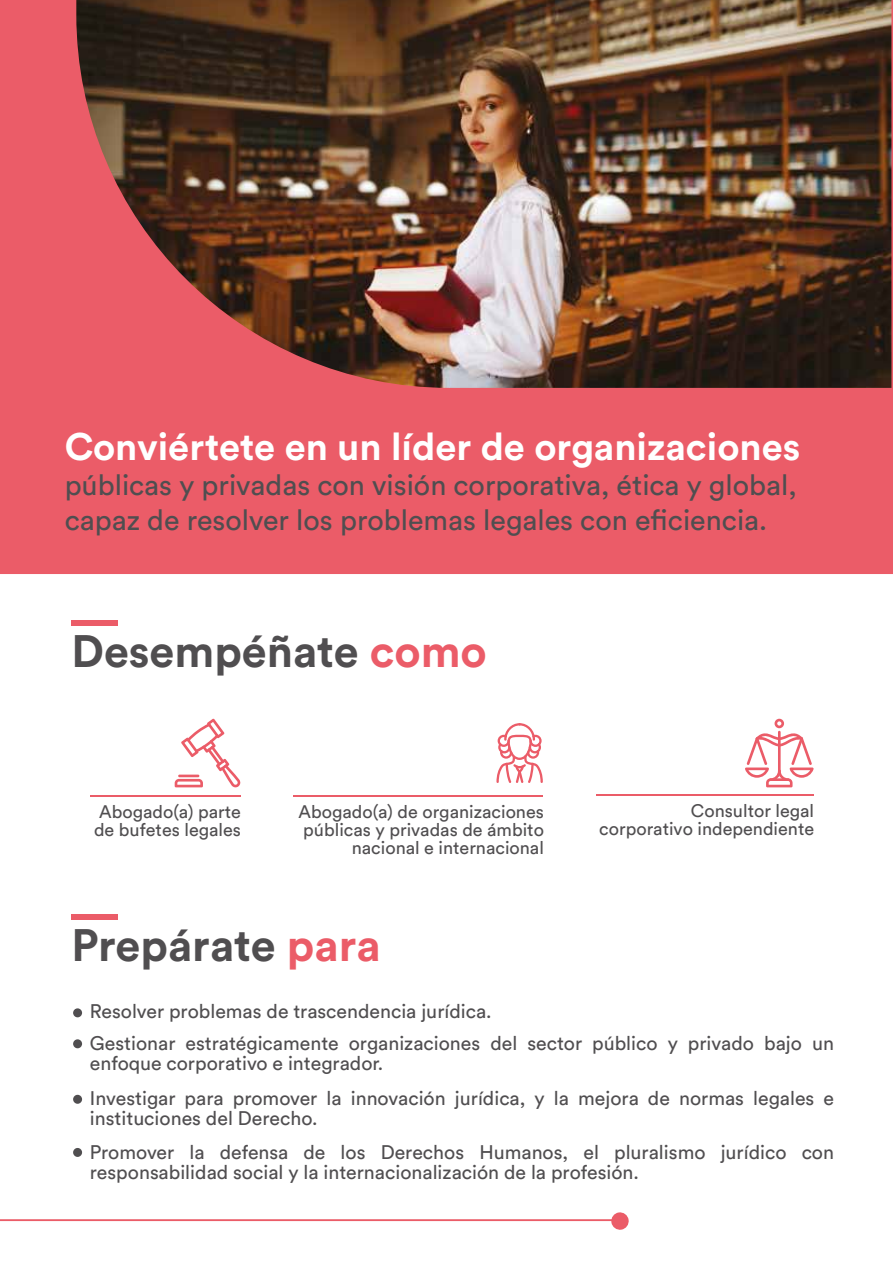
<style>
.page{position:relative;width:893px;height:1263px;background:#eb5c68}
.page>*{position:absolute;margin:0;border:0;box-sizing:border-box;transform-origin:0 0}
.t1{font:700 45px "Circular Std";color:#504e50}
.t2{font:700 37.95px "Circular Std";color:#fff}
.t3{font:28.65px/35.2px "Circular Std";color:#504e50}
.t4{font:19.5px/32px "Circular Std";color:#504e50}
.t5{font:18px/18px "Circular Std";color:#504e50;text-align:right}
.s1{color:#eb5c68}
</style>
<div class="page">
<div style="left:0;top:574px;width:893px;height:689px;background:#fff"></div>
<div style="left:71px;top:620px;width:46px;height:6px;background:#eb5c68"></div>
<hr style="left:0;top:1219px;width:619px;height:2px;background:#eb5c68">
<svg style="left:611px;top:1212px;width:18px;height:18px"></svg>
<div style="left:73px;top:1008px;width:9px;height:9px;background:#504e50;border-radius:50%"></div>
<div style="left:73px;top:1039px;width:9px;height:9px;background:#504e50;border-radius:50%"></div>
<div style="left:73px;top:1095px;width:9px;height:9px;background:#504e50;border-radius:50%"></div>
<div style="left:73px;top:1148px;width:9px;height:9px;background:#504e50;border-radius:50%"></div>
<div style="left:71px;top:914px;width:46px;height:6px;background:#eb5c68"></div>
<img style="left:76px;top:0;width:815px;height:388px">
<hr style="left:596px;top:795px;width:217px;height:1px;background:#eb5c68">
<svg style="left:745px;top:719px;width:69px;height:68px"></svg>
<hr style="left:90px;top:795px;width:150px;height:2px;background:#eb5c68">
<svg style="left:175px;top:718px;width:65px;height:69px"></svg>
<hr style="left:178px;top:775px;width:21px;height:2px;background:#eb5c68">
<hr style="left:293px;top:795px;width:250px;height:2px;background:#eb5c68">
<svg style="left:496px;top:723px;width:47px;height:60px"></svg>
<h2 class="t2" style="left:65px;top:422px;width:737px">Conviértete en un líder de organizaciones</h2>
<h3 class="t3" style="left:65px;top:467px;width:734px">públicas y privadas con visión corporativa, ética y global, capaz de resolver los problemas legales con eficiencia.</h3>
<h1 class="t1" style="left:71px;top:622px;width:417px">Desempéñate <span class="s1">como</span></h1>
<p class="t5" style="left:94px;top:802px;width:149px;text-align:left">Abogado(a) parte de bufetes legales</p>
<p class="t5" style="left:299px;top:802px;width:247px">Abogado(a) de organizaciones públicas y privadas de ámbito nacional e internacional</p>
<h1 class="t1" style="left:71px;top:916px;width:311px">Prepárate <span class="s1">para</span></h1>
<p class="t5" style="left:599px;top:801px;width:216px">Consultor legal corporativo independiente</p>
<p class="t4" style="left:90px;top:995px;width:746px">Resolver problemas de trascendencia jurídica.<br>Gestionar estratégicamente organizaciones del sector público y privado bajo un</p>
<p class="t4" style="left:90px;top:1045px;width:746px;line-height:35.4px">enfoque corporativo e integrador.<br>Investigar para promover la innovación jurídica, y la mejora de normas legales e</p>
<p class="t4" style="left:90px;top:1100px;width:746px;line-height:34.5px">instituciones del Derecho.<br>Promover la defensa de los Derechos Humanos, el pluralismo jurídico con</p>
<p class="t4" style="left:90px;top:1155px;width:551px">responsabilidad social y la internacionalización de la profesión.</p>
</div>
